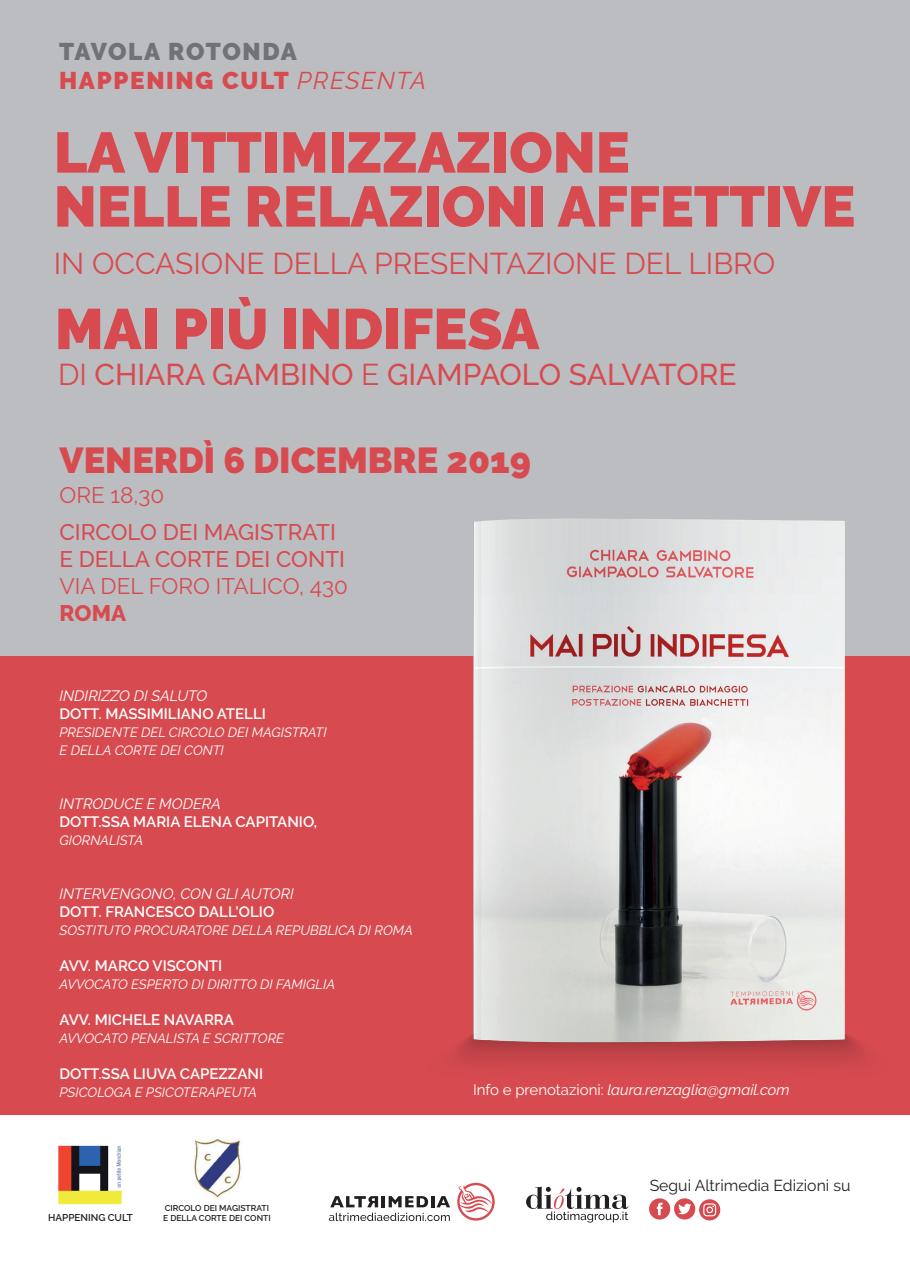
<style>
.page{position:relative;width:910px;height:1280px;background:#fff}
.page>*{position:absolute;margin:0;border:0;box-sizing:border-box;transform-origin:0 0}
.t1{font:900 57px/54px "Raleway";color:#d74b50}
.t2{font:900 36px "Raleway";color:#d74b50}
.t3{font:30px "Raleway";color:#d74b50}
.t4{font:500 30px "Raleway";color:#d74b50}
.t5{font:900 24.15px/29px "Raleway";letter-spacing:.07em;color:#717275}
.t6{font:500 22.5px/27px "Raleway";color:#d74b50}
.t7{font:22.5px "Raleway";color:#d74b50}
.t8{font:800 22.5px "Raleway";color:#d74b50}
.t9{font:15.75px "Raleway";color:#231f20}
.t10{font:600 15px "Raleway";color:#fff}
.t11{font:italic 15px "Raleway";color:#fff}
.t12{font:italic 13.5px/18px "Raleway";color:#fff}
.t13{font:600 9.9px "Raleway";color:#231f20}
.t14{font:600 8.4px/9.9px "Raleway";color:#231f20}
.s1{color:#d74b50}
.s2{font-weight:400;font-style:italic;color:#d74b50}
.s3{font-weight:400}
.s4{font-style:normal}
</style>
<div class="page">
<div style="left:0;top:385px;width:910px;height:730px;background:#d74b50"></div>
<div style="left:0;top:0;width:910px;height:656px;background:#bcbdc0"></div>
<svg style="left:330px;top:1196px;width:120px;height:11px"></svg>
<svg style="left:457px;top:1183px;width:38px;height:38px"></svg>
<svg style="left:329px;top:1213px;width:121px;height:8px"></svg>
<svg style="left:526px;top:1186px;width:102px;height:37px"></svg>
<img style="left:455px;top:518px;width:410px;height:547px">
<div style="left:649px;top:1198px;width:21px;height:21px;background:#d74b50;border-radius:50%"></div>
<svg style="left:657px;top:1203px;width:6px;height:12px"></svg>
<div style="left:674px;top:1198px;width:21px;height:21px;background:#d74b50;border-radius:50%"></div>
<svg style="left:678px;top:1203px;width:13px;height:11px"></svg>
<svg style="left:699px;top:1199px;width:21px;height:21px"></svg>
<svg style="left:703px;top:1203px;width:13px;height:13px"></svg>
<img style="left:58px;top:1145px;width:64px;height:60px">
<img style="left:194px;top:1139px;width:48px;height:58px">
<h3 class="t5" style="left:59px;top:37px;width:368px">TAVOLA ROTONDA<br><span class="s1">HAPPENING CULT</span> <span class="s2">PRESENTA</span></h3>
<h1 class="t1" style="left:54px;top:126px;width:803px">LA VITTIMIZZAZIONE<br>NELLE RELAZIONI AFFETTIVE</h1>
<h3 class="t3" style="left:54px;top:245px;width:723px">IN OCCASIONE DELLA PRESENTAZIONE DEL LIBRO</h3>
<h1 class="t1" style="left:55px;top:302px;width:486px">MAI PIÙ INDIFESA</h1>
<h3 class="t4" style="left:58px;top:357px;width:680px"><span class="s3">DI</span> CHIARA GAMBINO <span class="s3">E</span> GIAMPAOLO SALVATORE</h3>
<h2 class="t2" style="left:60px;top:439px;width:473px">VENERDÌ 6 DICEMBRE 2019</h2>
<h3 class="t7" style="left:60px;top:482px;width:106px">ORE 18,30</h3>
<h3 class="t6" style="left:60px;top:519px;width:287px">CIRCOLO DEI MAGISTRATI<br>E DELLA CORTE DEI CONTI</h3>
<h3 class="t7" style="left:60px;top:573px;width:290px">VIA DEL FORO ITALICO, 430</h3>
<h3 class="t8" style="left:60px;top:601px;width:68px">ROMA</h3>
<p class="t11" style="left:60px;top:687px;width:149px">INDIRIZZO DI SALUTO</p>
<p class="t10" style="left:60px;top:705px;width:208px">DOTT. MASSIMILIANO ATELLI</p>
<p class="t12" style="left:60px;top:723px;width:269px">PRESIDENTE DEL CIRCOLO DEI MAGISTRATI<br>E DELLA CORTE DEI CONTI</p>
<p class="t11" style="left:60px;top:795px;width:163px">INTRODUCE E MODERA</p>
<p class="t10" style="left:60px;top:813px;width:259px">DOTT.SSA MARIA ELENA CAPITANIO,</p>
<p class="t12" style="left:60px;top:831px;width:85px">GIORNALISTA</p>
<p class="t11" style="left:60px;top:885px;width:236px">INTERVENGONO, CON GLI AUTORI</p>
<p class="t10" style="left:60px;top:903px;width:216px">DOTT. FRANCESCO DALL'OLIO</p>
<p class="t12" style="left:60px;top:921px;width:355px">SOSTITUTO PROCURATORE DELLA REPUBBLICA DI ROMA</p>
<p class="t10" style="left:60px;top:957px;width:164px">AVV. MARCO VISCONTI</p>
<p class="t12" style="left:60px;top:975px;width:277px">AVVOCATO ESPERTO DI DIRITTO DI FAMIGLIA</p>
<p class="t10" style="left:60px;top:1011px;width:176px">AVV. MICHELE NAVARRA</p>
<p class="t12" style="left:60px;top:1029px;width:226px">AVVOCATO PENALISTA E SCRITTORE</p>
<p class="t10" style="left:60px;top:1065px;width:205px">DOTT.SSA LIUVA CAPEZZANI</p>
<p class="t12" style="left:60px;top:1083px;width:199px">PSICOLOGA E PSICOTERAPEUTA</p>
<p class="t13" style="left:48px;top:1211px;width:86px">HAPPENING CULT</p>
<p class="t14" style="left:163px;top:1203px;width:109px">CIRCOLO DEI MAGISTRATI<br>E DELLA CORTE DEI CONTI</p>
<p class="t11" style="left:473px;top:1081px;width:318px"><span class="s4">Info e prenotazioni:</span> laura.renzaglia@gmail.com</p>
<p class="t9" style="left:650px;top:1176px;width:202px">Segui Altrimedia Edizioni su</p>
</div>
